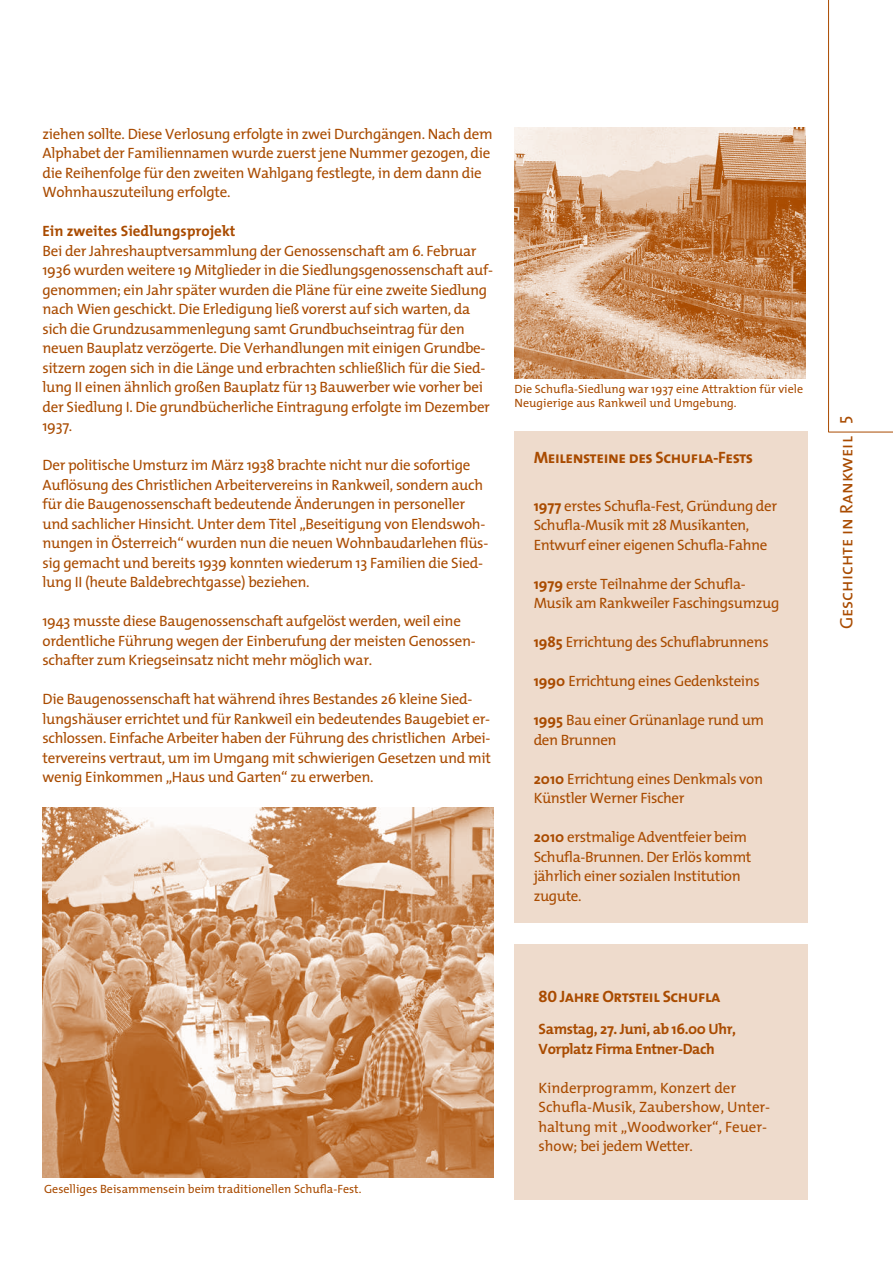
<style>
.page{position:relative;width:893px;height:1263px;background:#fff}
.page>*{position:absolute;margin:0;border:0;box-sizing:border-box;transform-origin:0 0}
.t1{font:18px "The Mix Caps";color:#a94b00}
.t2{font:16.5px "The Mix Bold Caps";letter-spacing:-.025em;color:#a94b00}
.t3{font:15px/19.5px "The Mix";letter-spacing:-.02em;color:#a94b00}
.t4{font:700 15px/19.5px "The Mix";letter-spacing:-.025em;color:#a94b00}
.t5{font:700 15px "The Mix";color:#a94b00}
.t6{font:12px/14.4px "The Mix";color:#a94b00}
.s1{font-weight:700}
</style>
<div class="page">
<div style="left:515px;top:432px;width:293px;height:491px;background:#eedbcc"></div>
<img style="left:43px;top:808px;width:450px;height:370px">
<img style="left:514px;top:128px;width:292px;height:250px">
<div style="left:515px;top:944px;width:293px;height:255px;background:#eedbcc"></div>
<hr style="left:828px;top:0;width:1px;height:432px;background:#a94b00">
<hr style="left:828px;top:432px;width:65px;height:1px;background:#a94b00">
<p class="t3" style="left:43px;top:123px;width:452px">ziehen sollte. Diese Verlosung erfolgte in zwei Durchgängen. Nach dem Alphabet der Familiennamen wurde zuerst jene Nummer gezogen, die die Reihenfolge für den zweiten Wahlgang festlegte, in dem dann die Wohnhauszuteilung erfolgte.</p>
<p class="t5" style="left:43px;top:218px;width:195px">Ein zweites Siedlungsprojekt</p>
<p class="t3" style="left:43px;top:240px;width:452px">Bei der Jahreshauptversammlung der Genossenschaft am 6. Februar 1936 wurden weitere 19 Mitglieder in die Siedlungsgenossenschaft auf&shy;genommen; ein Jahr später wurden die Pläne für eine zweite Siedlung nach Wien geschickt. Die Erledigung ließ vorerst auf sich warten, da sich die Grundzusammenlegung samt Grundbuchseintrag für den neuen Bauplatz verzögerte. Die Verhandlungen mit einigen Grundbe&shy;sitzern zogen sich in die Länge und erbrachten schließlich für die Sied&shy;lung II einen ähnlich großen Bauplatz für 13 Bauwerber wie vorher bei der Siedlung I. Die grundbücherliche Eintragung erfolgte im Dezember 1937.</p>
<p class="t3" style="left:43px;top:455px;width:447px">Der politische Umsturz im März 1938 brachte nicht nur die sofortige Auflösung des Christlichen Arbeitervereins in Rankweil, sondern auch für die Baugenossenschaft bedeutende Änderungen in personeller und sachlicher Hinsicht. Unter dem Titel „Beseitigung von Elendswoh&shy;nungen in Österreich“ wurden nun die neuen Wohnbaudarlehen flüs&shy;sig gemacht und bereits 1939 konnten wiederum 13 Familien die Sied&shy;lung II (heute Baldebrechtgasse) beziehen.</p>
<p class="t3" style="left:43px;top:611px;width:435px">1943 musste diese Baugenossenschaft aufgelöst werden, weil eine ordentliche Führung wegen der Einberufung der meisten Genossen&shy;schafter zum Kriegseinsatz nicht mehr möglich war.</p>
<p class="t3" style="left:43px;top:689px;width:450px">Die Baugenossenschaft hat während ihres Bestandes 26 kleine Sied&shy;lungshäuser errichtet und für Rankweil ein bedeutendes Baugebiet er&shy;schlossen. Einfache Arbeiter haben der Führung des christlichen Arbei&shy;tervereins vertraut, um im Umgang mit schwierigen Gesetzen und mit wenig Einkommen „Haus und Garten“ zu erwerben.</p>
<p class="t6" style="left:514px;top:381px;width:290px">Die Schufla-Siedlung war 1937 eine Attraktion für viele<br>Neugierige aus Rankweil und Umgebung.</p>
<p class="t2" style="left:534px;top:444px;width:221px">Meilensteine des Schufla-Fests</p>
<p class="t3" style="left:534px;top:495px;width:245px"><span class="s1">1977</span> erstes Schufla-Fest, Gründung der<br>Schufla-Musik mit 28 Musikanten,<br>Entwurf einer eigenen Schufla-Fahne</p>
<p class="t3" style="left:534px;top:573px;width:247px"><span class="s1">1979</span> erste Teilnahme der Schufla-<br>Musik am Rankweiler Faschingsumzug</p>
<p class="t3" style="left:534px;top:632px;width:237px"><span class="s1">1985</span> Errichtung des Schuflabrunnens</p>
<p class="t3" style="left:534px;top:671px;width:228px"><span class="s1">1990</span> Errichtung eines Gedenksteins</p>
<p class="t3" style="left:534px;top:710px;width:232px"><span class="s1">1995</span> Bau einer Grünanlage rund um den Brunnen</p>
<p class="t3" style="left:534px;top:768px;width:231px"><span class="s1">2010</span> Errichtung eines Denkmals von<br>Künstler Werner Fischer</p>
<p class="t3" style="left:534px;top:827px;width:219px"><span class="s1">2010</span> erstmalige Adventfeier beim<br>Schufla-Brunnen. Der Erlös kommt jährlich einer sozialen Institution zugute.</p>
<p class="t6" style="left:44px;top:1181px;width:319px">Geselliges Beisammensein beim traditionellen Schufla-Fest.</p>
<p class="t2" style="left:539px;top:983px;width:184px">80 Jahre Ortsteil Schufla</p>
<p class="t4" style="left:539px;top:1019px;width:199px">Samstag, 27. Juni, ab 16.00 Uhr,<br>Vorplatz Firma Entner-Dach</p>
<p class="t3" style="left:539px;top:1077px;width:233px">Kinderprogramm, Konzert der<br>Schufla-Musik, Zaubershow, Unter&shy;haltung mit „Woodworker“, Feuer&shy;show; bei jedem Wetter.</p>
<p class="t1" style="left:831px;top:629px;width:215px;rotate:-90deg">Geschichte in Rankweil 5</p>
</div>
